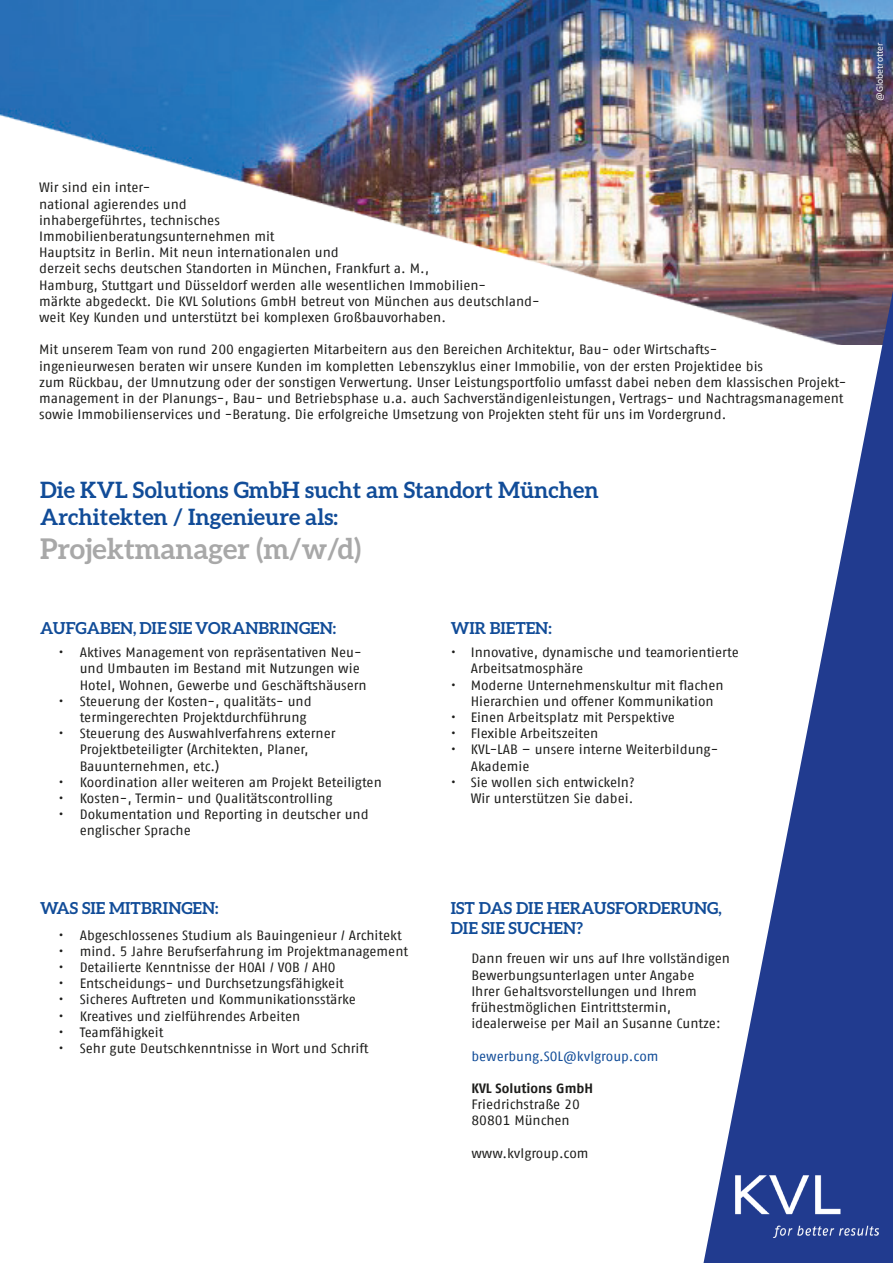
<style>
.page{position:relative;width:893px;height:1263px;background:#fff}
.page>*{position:absolute;margin:0;border:0;box-sizing:border-box;transform-origin:0 0}
.t1{font:700 28.5px "Aleo";color:#a8a8a8}
.t2{font:700 22.5px "Aleo";color:#114c98}
.t3{font:700 16.5px "Aleo";color:#114c98}
.Absatzformat_1{font:13.5px/16.2px "Fago Offc";letter-spacing:-.005em;color:#1d1d1b}
.Absatzformat_4{font:13.5px/16.2px "Fago Offc";letter-spacing:-.005em;color:#1d1d1b}
.t4{font:13.5px "Fago Offc";color:#114c98}
.t5{font:700 13.5px "Fago Offc";color:#1d1d1b}
.t6{font:9.75px "Calibri";color:#fff}
</style>
<div class="page">
<img style="left:0;top:0;width:893px;height:309px">
<svg style="left:703px;top:291px;width:190px;height:972px"></svg>
<img style="left:736px;top:1175px;width:142px;height:62px">
<p class="t6" style="left:873px;top:101px;width:60px;rotate:-90deg">@Globetrotter</p>
<p class="Absatzformat_1" style="left:39px;top:180px;width:182px">Wir sind ein inter-<br>national agierendes und inhabergeführtes, technisches</p>
<p class="Absatzformat_1" style="left:39px;top:228px;width:502px">Immobilienberatungsunternehmen mit<br>Hauptsitz in Berlin. Mit neun internationalen und<br>derzeit sechs deutschen Standorten in München, Frankfurt a. M.,<br>Hamburg, Stuttgart und Düsseldorf werden alle wesentlichen Immobilien-<br>märkte abgedeckt. Die KVL Solutions GmbH betreut von München aus deutschland&shy;weit Key Kunden und unterstützt bei komplexen Großbauvorhaben.</p>
<p class="Absatzformat_1" style="left:39px;top:342px;width:809px">Mit unserem Team von rund 200 engagierten Mitarbeitern aus den Bereichen Architektur, Bau- oder Wirtschafts-<br>ingenieurwesen beraten wir unsere Kunden im kompletten Lebenszyklus einer Immobilie, von der ersten Projektidee bis<br>zum Rückbau, der Umnutzung oder der sonstigen Verwertung. Unser Leistungsportfolio umfasst dabei neben dem klassischen Projekt&shy;management in der Planungs-, Bau- und Betriebsphase u.a. auch Sachverständigenleistungen, Vertrags- und Nachtragsmanagement sowie Immobilienservices und -Beratung. Die erfolgreiche Umsetzung von Projekten steht für uns im Vordergrund.</p>
<p class="t2" style="left:40px;top:476px;width:560px">Die KVL Solutions GmbH sucht am Standort München</p>
<p class="t2" style="left:40px;top:503px;width:299px">Architekten / Ingenieure als:</p>
<p class="t1" style="left:40px;top:532px;width:322px">Projektmanager (m/w/d)</p>
<p class="t3" style="left:40px;top:618px;width:297px">AUFGABEN, DIE SIE VORANBRINGEN:</p>
<p class="t3" style="left:451px;top:618px;width:102px">WIR BIETEN:</p>
<p class="Absatzformat_4" style="left:58px;top:645px;width:305px">• Aktives Management von repräsentativen Neu-</p>
<p class="Absatzformat_4" style="left:80px;top:661px;width:282px">und Umbauten im Bestand mit Nutzungen wie</p>
<p class="Absatzformat_4" style="left:80px;top:677px;width:288px">Hotel, Wohnen, Gewerbe und Geschäftshäusern</p>
<p class="Absatzformat_4" style="left:58px;top:693px;width:255px">• Steuerung der Kosten-, qualitäts- und</p>
<p class="Absatzformat_4" style="left:80px;top:709px;width:228px">termingerechten Projektdurchführung</p>
<p class="Absatzformat_4" style="left:58px;top:726px;width:279px">• Steuerung des Auswahlverfahrens externer</p>
<p class="Absatzformat_4" style="left:80px;top:742px;width:230px">Projektbeteiligter (Architekten, Planer,</p>
<p class="Absatzformat_4" style="left:80px;top:758px;width:141px">Bauunternehmen, etc.)</p>
<p class="Absatzformat_4" style="left:58px;top:774px;width:325px">• Koordination aller weiteren am Projekt Beteiligten</p>
<p class="Absatzformat_4" style="left:58px;top:790px;width:275px">• Kosten-, Termin- und Qualitätscontrolling</p>
<p class="Absatzformat_4" style="left:80px;top:807px;width:290px;text-indent:-21px">• Dokumentation und Reporting in deutscher und englischer Sprache</p>
<p class="t3" style="left:40px;top:899px;width:180px">WAS SIE MITBRINGEN:</p>
<p class="Absatzformat_4" style="left:58px;top:927px;width:345px">• Abgeschlossenes Studium als Bauingenieur / Architekt</p>
<p class="Absatzformat_4" style="left:58px;top:943px;width:351px">• mind. 5 Jahre Berufserfahrung im Projektmanagement</p>
<p class="Absatzformat_4" style="left:58px;top:959px;width:279px">• Detailierte Kenntnisse der HOAI / VOB / AHO</p>
<p class="Absatzformat_4" style="left:58px;top:976px;width:287px">• Entscheidungs- und Durchsetzungsfähigkeit</p>
<p class="Absatzformat_4" style="left:58px;top:992px;width:299px">• Sicheres Auftreten und Kommunikationsstärke</p>
<p class="Absatzformat_4" style="left:58px;top:1008px;width:243px">• Kreatives und zielführendes Arbeiten</p>
<p class="Absatzformat_4" style="left:58px;top:1024px;width:106px">• Teamfähigkeit</p>
<p class="Absatzformat_4" style="left:58px;top:1040px;width:312px">• Sehr gute Deutschkenntnisse in Wort und Schrift</p>
<p class="Absatzformat_1" style="left:471px;top:645px;width:270px;text-indent:-20px">• Innovative, dynamische und teamorientierte<br>Arbeitsatmosphäre</p>
<p class="Absatzformat_1" style="left:471px;top:677px;width:254px;text-indent:-20px">• Moderne Unternehmenskultur mit flachen<br>Hierarchien und offener Kommunikation</p>
<p class="Absatzformat_1" style="left:451px;top:709px;width:226px">• Einen Arbeitsplatz mit Perspektive</p>
<p class="Absatzformat_1" style="left:451px;top:726px;width:149px">• Flexible Arbeitszeiten</p>
<p class="Absatzformat_1" style="left:451px;top:742px;width:269px">• KVL-LAB – unsere interne Weiterbildung-</p>
<p class="Absatzformat_1" style="left:471px;top:758px;width:60px">Akademie</p>
<p class="Absatzformat_1" style="left:451px;top:774px;width:185px">• Sie wollen sich entwickeln?</p>
<p class="Absatzformat_1" style="left:471px;top:790px;width:164px">Wir unterstützen Sie dabei.</p>
<p class="t3" style="left:451px;top:899px;width:272px">IST DAS DIE HERAUSFORDERUNG,</p>
<p class="t3" style="left:451px;top:919px;width:134px">DIE SIE SUCHEN?</p>
<p class="Absatzformat_1" style="left:471px;top:951px;width:260px">Dann freuen wir uns auf Ihre vollständigen</p>
<p class="Absatzformat_1" style="left:471px;top:967px;width:225px">Bewerbungsunterlagen unter Angabe</p>
<p class="Absatzformat_1" style="left:471px;top:983px;width:227px">Ihrer Gehaltsvorstellungen und Ihrem</p>
<p class="Absatzformat_1" style="left:471px;top:999px;width:201px">frühestmöglichen Eintrittstermin,</p>
<p class="Absatzformat_1" style="left:471px;top:1016px;width:251px">idealerweise per Mail an Susanne Cuntze:</p>
<p class="t4" style="left:471px;top:1048px;width:189px">bewerbung.SOL@kvlgroup.com</p>
<p class="t5" style="left:471px;top:1080px;width:123px">KVL Solutions GmbH</p>
<p class="Absatzformat_1" style="left:471px;top:1097px;width:110px">Friedrichstraße 20</p>
<p class="Absatzformat_1" style="left:471px;top:1113px;width:100px">80801 München</p>
<p class="Absatzformat_1" style="left:471px;top:1145px;width:119px">www.kvlgroup.com</p>
</div>
